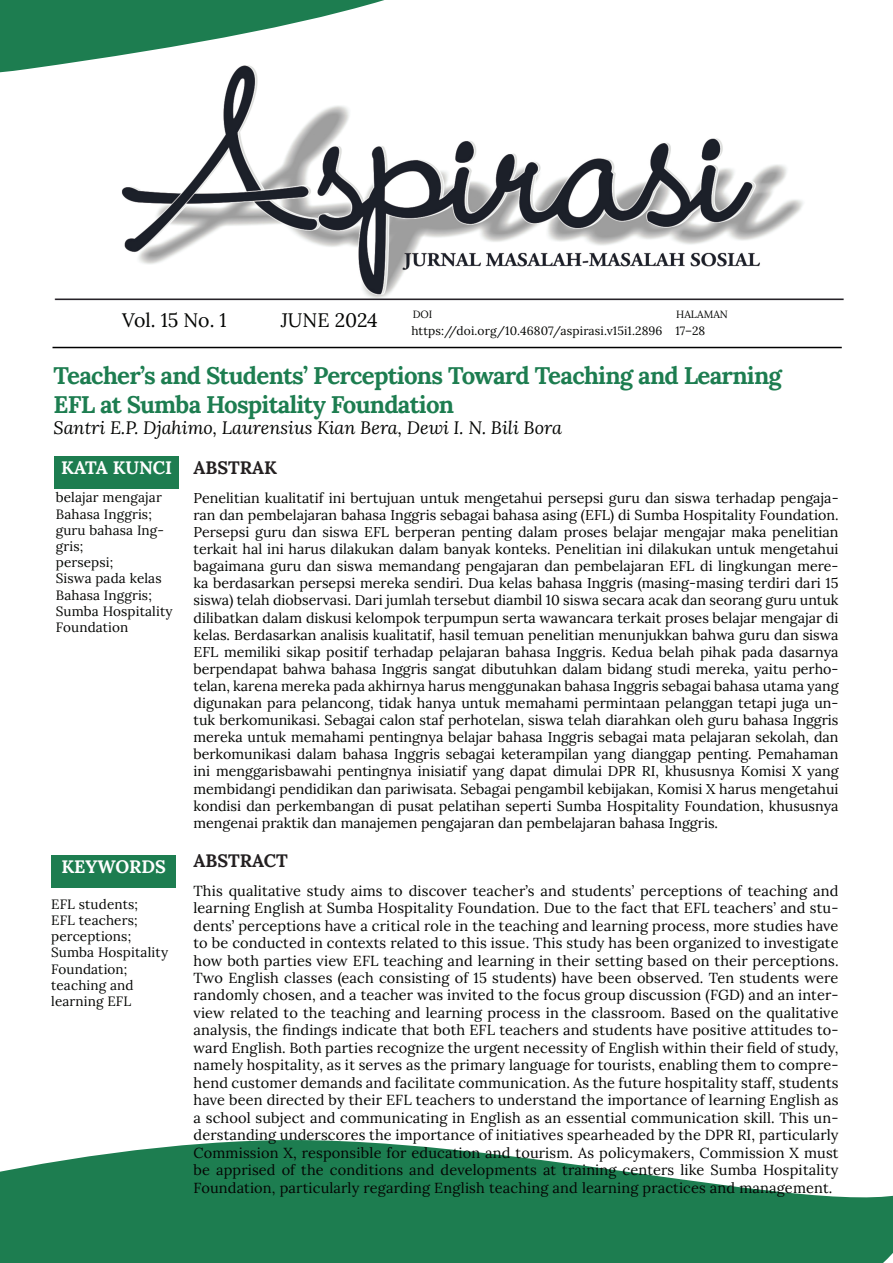
<style>
.page{position:relative;width:893px;height:1263px;background:#fff}
.page>*{position:absolute;margin:0;border:0;box-sizing:border-box;transform-origin:0 0}
.t1{font:700 24px/28.8px "Lora";letter-spacing:-.03em;color:#1d7d50}
.t2{font:19.5px "Lora";color:#040503}
.t3{font:italic 18px "Lora";color:#040503}
.t4{font:700 18px "Lora";color:#fff}
.t5{font:700 18px "Lora";color:#231f20}
.t6{font:14.55px/17.4px "Lora";letter-spacing:.01em;color:#040503;text-align:justify}
.t7{font:14.25px/17.1px "Lora";color:#040503;text-align:justify}
.t8{font:13.5px/16.2px "Lora";letter-spacing:.01em;color:#040503}
.t9{font:12px "Lora";letter-spacing:.01em;color:#040503}
.t10{font:10.5px "Lora";color:#040503}
</style>
<div class="page">
<img style="left:51px;top:112px;width:793px;height:776px">
<svg style="left:0;top:0;width:384px;height:112px"></svg>
<svg style="left:0;top:1140px;width:893px;height:123px;fill:#1d7d50"></svg>
<hr style="left:52px;top:347px;width:790px;height:1px;background:#000">
<div style="left:54px;top:456px;width:125px;height:32px;background:#1d7d50"></div>
<div style="left:51px;top:855px;width:125px;height:32px;background:#1d7d50"></div>
<h2 class="t2" style="left:122px;top:305px;width:106px">Vol. 15 No. 1</h2>
<h2 class="t2" style="left:281px;top:305px;width:99px">JUNE 2024</h2>
<p class="t10" style="left:413px;top:306px;width:21px">DOI</p>
<p class="t10" style="left:676px;top:306px;width:53px">HALAMAN</p>
<p class="t9" style="left:411px;top:322px;width:295px">https://doi.org/10.46807/aspirasi.v15i1.2896 17–28</p>
<h1 class="t1" style="left:54px;top:359px;width:730px">Teacher’s and Students’ Perceptions Toward Teaching and Learning<br>EFL at Sumba Hospitality Foundation</h1>
<p class="t3" style="left:54px;top:415px;width:510px">Santri E.P. Djahimo, Laurensius Kian Bera, Dewi I. N. Bili Bora</p>
<p class="t4" style="left:61px;top:454px;width:112px">KATA KUNCI</p>
<p class="t8" style="left:56px;top:488px;width:118px">belajar mengajar<br>Bahasa Inggris; guru bahasa Ing&shy;gris;<br>persepsi;<br>Siswa pada kelas<br>Bahasa Inggris;<br>Sumba Hospitality<br>Foundation</p>
<p class="t4" style="left:61px;top:853px;width:106px">KEYWORDS</p>
<p class="t8" style="left:51px;top:895px;width:118px">EFL students;<br>EFL teachers; perceptions;<br>Sumba Hospitality<br>Foundation; teaching and learning EFL</p>
<p class="t5" style="left:193px;top:454px;width:85px">ABSTRAK</p>
<p class="t7" style="left:194px;top:488px;width:647px">Penelitian kualitatif ini bertujuan untuk mengetahui persepsi guru dan siswa terhadap pengaja&shy;ran dan pembelajaran bahasa Inggris sebagai bahasa asing (EFL) di Sumba Hospitality Foundation.<br>Persepsi guru dan siswa EFL berperan penting dalam proses belajar mengajar maka penelitian terkait hal ini harus dilakukan dalam banyak konteks. Penelitian ini dilakukan untuk mengetahui bagaimana guru dan siswa memandang pengajaran dan pembelajaran EFL di lingkungan mere&shy;ka berdasarkan persepsi mereka sendiri. Dua kelas bahasa Inggris (masing-masing terdiri dari 15 siswa) telah diobservasi. Dari jumlah tersebut diambil 10 siswa secara acak dan seorang guru untuk dilibatkan dalam diskusi kelompok terpumpun serta wawancara terkait proses belajar mengajar di kelas. Berdasarkan analisis kualitatif, hasil temuan penelitian menunjukkan bahwa guru dan siswa EFL memiliki sikap positif terhadap pelajaran bahasa Inggris. Kedua belah pihak pada dasarnya berpendapat bahwa bahasa Inggris sangat dibutuhkan dalam bidang studi mereka, yaitu perho&shy;telan, karena mereka pada akhirnya harus menggunakan bahasa Inggris sebagai bahasa utama yang digunakan para pelancong, tidak hanya untuk memahami permintaan pelanggan tetapi juga un&shy;tuk berkomunikasi. Sebagai calon staf perhotelan, siswa telah diarahkan oleh guru bahasa Inggris mereka untuk memahami pentingnya belajar bahasa Inggris sebagai mata pelajaran sekolah, dan berkomunikasi dalam bahasa Inggris sebagai keterampilan yang dianggap penting. Pemahaman ini menggarisbawahi pentingnya inisiatif yang dapat dimulai DPR RI, khususnya Komisi X yang membidangi pendidikan dan pariwisata. Sebagai pengambil kebijakan, Komisi X harus mengetahui kondisi dan perkembangan di pusat pelatihan seperti Sumba Hospitality Foundation, khususnya mengenai praktik dan manajemen pengajaran dan pembelajaran bahasa Inggris.</p>
<p class="t5" style="left:193px;top:847px;width:96px">ABSTRACT</p>
<p class="t6" style="left:194px;top:881px;width:647px">This qualitative study aims to discover teacher’s and students’ perceptions of teaching and learning English at Sumba Hospitality Foundation. Due to the fact that EFL teachers’ and stu&shy;dents’ perceptions have a critical role in the teaching and learning process, more studies have to be conducted in contexts related to this issue. This study has been organized to investigate how both parties view EFL teaching and learning in their setting based on their perceptions.<br>Two English classes (each consisting of 15 students) have been observed. Ten students were randomly chosen, and a teacher was invited to the focus group discussion (FGD) and an inter&shy;view related to the teaching and learning process in the classroom. Based on the qualitative analysis, the findings indicate that both EFL teachers and students have positive attitudes to&shy;ward English. Both parties recognize the urgent necessity of English within their field of study, namely hospitality, as it serves as the primary language for tourists, enabling them to compre&shy;hend customer demands and facilitate communication. As the future hospitality staff, students have been directed by their EFL teachers to understand the importance of learning English as a school subject and communicating in English as an essential communication skill. This un&shy;derstanding underscores the importance of initiatives spearheaded by the DPR RI, particularly Commission X, responsible for education and tourism. As policymakers, Commission X must be apprised of the conditions and developments at training centers like Sumba Hospitality Foundation, particularly regarding English teaching and learning practices and management.</p>
</div>
